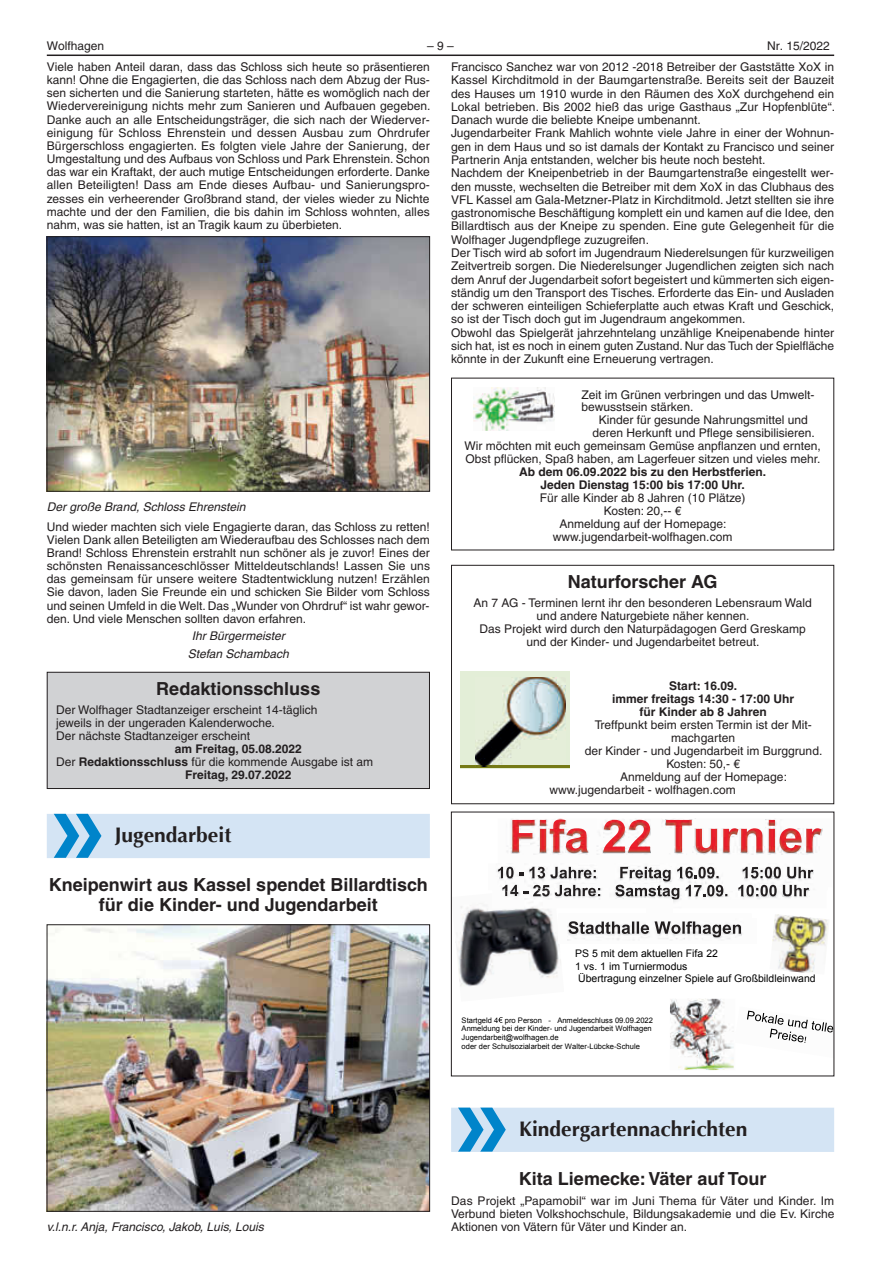
<style>
.page{position:relative;width:881px;height:1263px;background:#fff}
.page>*{position:absolute;margin:0;border:0;box-sizing:border-box;transform-origin:0 0}
.t1{font:700 115.5px "Myriad";color:#0084ca}
.t2{font:700 21px "Optima";color:#231f20}
.t3{font:700 18px/19.6px "Helvetica LT";color:#231f20;text-align:center}
.t4{font:12px/13.4px "Helvetica LT";color:#231f20}
.t5{font:700 12px/12.9px "Helvetica LT";color:#231f20;text-align:center}
.t6{font:italic 12px/17.4px "Helvetica LT";color:#231f20;text-align:center}
.t7{font:10.5px/12px "Arial";color:#000}
.t8{font:7.65px/8.7px "Arial";color:#000}
.s1{font-weight:700}
</style>
<div class="page">
<hr style="left:47px;top:55px;width:786px;height:1px;background:#231f20">
<img style="left:473px;top:387px;width:81px;height:43px">
<div style="left:460px;top:671px;width:109px;height:97px;background:#e3eed7"></div>
<hr style="left:460px;top:765px;width:109px;height:3px;background:#757a17">
<img style="left:475px;top:677px;width:90px;height:89px">
<div style="left:451px;top:565px;width:382px;height:239px;border:1px solid #231f20"></div>
<img style="left:772px;top:914px;width:56px;height:59px">
<img style="left:457px;top:903px;width:104px;height:84px">
<img style="left:670px;top:999px;width:64px;height:71px">
<img style="left:506px;top:818px;width:317px;height:37px">
<img style="left:512px;top:819px;width:77px;height:34px">
<img style="left:603px;top:820px;width:21px;height:32px">
<img style="left:628px;top:820px;width:21px;height:32px">
<img style="left:665px;top:820px;width:156px;height:33px">
<svg style="left:498px;top:1017px;width:4px;height:6px"></svg>
<img style="left:497px;top:866px;width:317px;height:11px">
<img style="left:498px;top:867px;width:15px;height:10px">
<img style="left:529px;top:867px;width:28px;height:10px">
<img style="left:559px;top:867px;width:38px;height:10px">
<img style="left:620px;top:867px;width:51px;height:10px">
<img style="left:742px;top:867px;width:29px;height:10px">
<img style="left:773px;top:867px;width:40px;height:10px">
<img style="left:501px;top:887px;width:309px;height:21px">
<img style="left:492px;top:890px;width:64px;height:18px">
<img style="left:499px;top:877px;width:313px;height:8px">
<svg style="left:499px;top:877px;width:14px;height:1px"></svg>
<svg style="left:529px;top:877px;width:28px;height:1px"></svg>
<img style="left:620px;top:877px;width:51px;height:4px">
<svg style="left:677px;top:867px;width:59px;height:12px"></svg>
<svg style="left:742px;top:877px;width:29px;height:1px"></svg>
<img style="left:555px;top:887px;width:46px;height:9px">
<svg style="left:502px;top:885px;width:53px;height:11px"></svg>
<img style="left:554px;top:885px;width:22px;height:2px">
<img style="left:615px;top:890px;width:65px;height:9px">
<img style="left:615px;top:885px;width:65px;height:5px">
<svg style="left:685px;top:885px;width:20px;height:11px"></svg>
<img style="left:707px;top:890px;width:25px;height:6px">
<img style="left:707px;top:885px;width:25px;height:5px">
<svg style="left:738px;top:885px;width:38px;height:11px"></svg>
<img style="left:782px;top:890px;width:26px;height:6px">
<img style="left:782px;top:885px;width:26px;height:5px">
<img style="left:646px;top:899px;width:26px;height:9px">
<img style="left:646px;top:895px;width:26px;height:4px">
<img style="left:558px;top:913px;width:172px;height:31px">
<svg style="left:558px;top:929px;width:1px;height:15px"></svg>
<img style="left:568px;top:921px;width:166px;height:16px">
<img style="left:646px;top:921px;width:26px;height:5px">
<img style="left:740px;top:925px;width:2px;height:11px">
<img style="left:734px;top:924px;width:6px;height:12px">
<svg style="left:747px;top:1010px;width:84px;height:33px"></svg>
<div style="left:451px;top:1108px;width:382px;height:44px;background:#d4e4f4"></div>
<img style="left:49px;top:238px;width:378px;height:251px">
<div style="left:47px;top:236px;width:382px;height:255px;border:1px solid #231f20"></div>
<div style="left:47px;top:672px;width:382px;height:116px;background:#d1d2d4"></div>
<div style="left:47px;top:672px;width:382px;height:117px;border:1px solid #231f20"></div>
<div style="left:47px;top:814px;width:382px;height:44px;background:#d4e4f4"></div>
<img style="left:49px;top:926px;width:378px;height:283px">
<div style="left:47px;top:924px;width:382px;height:287px;border:1px solid #231f20"></div>
<p class="t4" style="left:47px;top:39px;width:59px">Wolfhagen</p>
<p class="t4" style="left:427px;top:39px;width:28px">– 9 –</p>
<p class="t4" style="left:451px;top:35px;width:384px;line-height:21.3px;text-indent:316px">Nr. 15/2022<br>Francisco Sanchez war von 2012 -2018 Betreiber der Gaststätte XoX in</p>
<p class="t4" style="left:451px;top:73px;width:385px">Kassel Kirchditmold in der Baumgartenstraße. Bereits seit der Bauzeit des Hauses um 1910 wurde in den Räumen des XoX durchgehend ein Lokal betrieben. Bis 2002 hieß das urige Gasthaus „Zur Hopfenblüte“.<br>Danach wurde die beliebte Kneipe umbenannt.<br>Jugendarbeiter Frank Mahlich wohnte viele Jahre in einer der Wohnun&shy;gen in dem Haus und so ist damals der Kontakt zu Francisco und seiner Partnerin Anja entstanden, welcher bis heute noch besteht.<br>Nachdem der Kneipenbetrieb in der Baumgartenstraße eingestellt wer&shy;den musste, wechselten die Betreiber mit dem XoX in das Clubhaus des VFL Kassel am Gala-Metzner-Platz in Kirchditmold. Jetzt stellten sie ihre gastronomische Beschäftigung komplett ein und kamen auf die Idee, den Billardtisch aus der Kneipe zu spenden. Eine gute Gelegenheit für die Wolfhager Jugendpflege zuzugreifen.<br>Der Tisch wird ab sofort im Jugendraum Niederelsungen für kurzweiligen Zeitvertreib sorgen. Die Niederelsunger Jugendlichen zeigten sich nach dem Anruf der Jugendarbeit sofort begeistert und kümmerten sich eigen&shy;ständig um den Transport des Tisches. Erforderte das Ein- und Ausladen der schweren einteiligen Schieferplatte auch etwas Kraft und Geschick, so ist der Tisch doch gut im Jugendraum angekommen.<br>Obwohl das Spielgerät jahrzehntelang unzählige Kneipenabende hinter sich hat, ist es noch in einem guten Zustand. Nur das Tuch der Spielfläche könnte in der Zukunft eine Erneuerung vertragen.</p>
<p class="t4" style="left:581px;top:388px;width:234px;line-height:12.9px">Zeit im Grünen verbringen und das Umwelt&shy;bewusstsein stärken.</p>
<p class="t4" style="left:598px;top:413px;width:210px">Kinder für gesunde Nahrungsmittel und</p>
<p class="t4" style="left:592px;top:426px;width:224px">deren Herkunft und Pflege sensibilisieren.</p>
<p class="t4" style="left:464px;top:439px;width:358px">Wir möchten mit euch gemeinsam Gemüse anpflanzen und ernten,</p>
<p class="t4" style="left:465px;top:452px;width:356px">Obst pflücken, Spaß haben, am Lagerfeuer sitzen und vieles mehr.</p>
<p class="t5" style="left:519px;top:465px;width:248px">Ab dem 06.09.2022 bis zu den Herbstferien.<br>Jeden Dienstag 15:00 bis 17:00 Uhr.</p>
<p class="t4" style="left:539px;top:491px;width:207px;line-height:12.9px;text-align:center">Für alle Kinder ab 8 Jahren (10 Plätze)<br>Kosten: 20,-- €<br>Anmeldung auf der Homepage: www.jugendarbeit-wolfhagen.com</p>
<h3 class="t3" style="left:567px;top:572px;width:151px">Naturforscher AG</h3>
<p class="t4" style="left:473px;top:597px;width:339px;line-height:12.9px;text-align:center">An 7 AG - Terminen lernt ihr den besonderen Lebensraum Wald und andere Naturgebiete näher kennen.<br>Das Projekt wird durch den Naturpädagogen Gerd Greskamp und der Kinder- und Jugendarbeitet betreut.</p>
<p class="t5" style="left:612px;top:679px;width:183px">Start: 16.09.<br>immer freitags 14:30 - 17:00 Uhr für Kinder ab 8 Jahren</p>
<p class="t4" style="left:594px;top:718px;width:218px">Treffpunkt beim ersten Termin ist der Mit-</p>
<p class="t4" style="left:671px;top:731px;width:65px">machgarten</p>
<p class="t4" style="left:584px;top:744px;width:239px">der Kinder - und Jugendarbeit im Burggrund.</p>
<p class="t4" style="left:666px;top:757px;width:75px">Kosten: 50,- €</p>
<p class="t4" style="left:620px;top:770px;width:168px">Anmeldung auf der Homepage:</p>
<p class="t4" style="left:549px;top:783px;width:187px">www.jugendarbeit - wolfhagen.com</p>
<p class="t4" style="left:47px;top:60px;width:385px;text-align:justify">Viele haben Anteil daran, dass das Schloss sich heute so präsentieren kann! Ohne die Engagierten, die das Schloss nach dem Abzug der Rus&shy;sen sicherten und die Sanierung starteten, hätte es womöglich nach der Wiedervereinigung nichts mehr zum Sanieren und Aufbauen gegeben.<br>Danke auch an alle Entscheidungsträger, die sich nach der Wiederver&shy;einigung für Schloss Ehrenstein und dessen Ausbau zum Ohrdrufer Bürgerschloss engagierten. Es folgten viele Jahre der Sanierung, der Umgestaltung und des Aufbaus von Schloss und Park Ehrenstein. Schon das war ein Kraftakt, der auch mutige Entscheidungen erforderte. Danke allen Beteiligten! Dass am Ende dieses Aufbau- und Sanierungspro&shy;zesses ein verheerender Großbrand stand, der vieles wieder zu Nichte machte und der den Familien, die bis dahin im Schloss wohnten, alles nahm, was sie hatten, ist an Tragik kaum zu überbieten.</p>
<p class="t6" style="left:47px;top:498px;width:200px">Der große Brand, Schloss Ehrenstein</p>
<p class="t4" style="left:47px;top:520px;width:384px;text-align:justify">Und wieder machten sich viele Engagierte daran, das Schloss zu retten!<br>Vielen Dank allen Beteiligten am Wiederaufbau des Schlosses nach dem Brand! Schloss Ehrenstein erstrahlt nun schöner als je zuvor! Eines der schönsten Renaissanceschlösser Mitteldeutschlands! Lassen Sie uns das gemeinsam für unsere weitere Stadtentwicklung nutzen! Erzählen Sie davon, laden Sie Freunde ein und schicken Sie Bilder vom Schloss und seinen Umfeld in die Welt. Das „Wunder von Ohrdruf“ ist wahr gewor&shy;den. Und viele Menschen sollten davon erfahren.</p>
<p class="t6" style="left:188px;top:627px;width:103px">Ihr Bürgermeister<br>Stefan Schambach</p>
<h3 class="t3" style="left:156px;top:679px;width:165px">Redaktionsschluss</h3>
<p class="t4" style="left:56px;top:704px;width:263px;line-height:12.9px">Der Wolfhager Stadtanzeiger erscheint 14-täglich jeweils in der ungeraden Kalenderwoche.<br>Der nächste Stadtanzeiger erscheint</p>
<p class="t5" style="left:175px;top:742px;width:128px">am Freitag, 05.08.2022</p>
<p class="t4" style="left:56px;top:755px;width:318px">Der <span class="s1">Redaktionsschluss</span> für die kommende Ausgabe ist am</p>
<p class="t5" style="left:185px;top:768px;width:108px">Freitag, 29.07.2022</p>
<h1 class="t1" style="left:51px;top:767px;width:55px">»</h1>
<h2 class="t2" style="left:115px;top:823px;width:118px">Jugendarbeit</h2>
<h3 class="t3" style="left:49px;top:874px;width:380px">Kneipenwirt aus Kassel spendet Billardtisch für die Kinder- und Jugendarbeit</h3>
<p class="t6" style="left:47px;top:1218px;width:218px">v.l.n.r. Anja, Francisco, Jakob, Luis, Louis</p>
<p class="t7" style="left:575px;top:948px;width:242px">PS 5 mit dem aktuellen Fifa 22<br>1 vs. 1 im Turniermodus<br>Übertragung einzelner Spiele auf Großbildleinwand</p>
<p class="t8" style="left:461px;top:1016px;width:193px">Startgeld 4 pro Person - Anmeldeschluss 09.09.2022<br>Anmeldung bei der Kinder- und Jugendarbeit Wolfhagen Jugendarbeit@wolfhagen.de<br>oder der Schulsozialarbeit der Walter-Lübcke-Schule</p>
<h1 class="t1" style="left:455px;top:1060px;width:55px">»</h1>
<h2 class="t2" style="left:519px;top:1116px;width:229px">Kindergartennachrichten</h2>
<h3 class="t3" style="left:518px;top:1168px;width:249px">Kita Liemecke: Väter auf Tour</h3>
<p class="t4" style="left:451px;top:1193px;width:384px;text-align:justify">Das Projekt „Papamobil“ war im Juni Thema für Väter und Kinder. Im Verbund bieten Volkshochschule, Bildungsakademie und die Ev. Kirche Aktionen von Vätern für Väter und Kinder an.</p>
</div>
